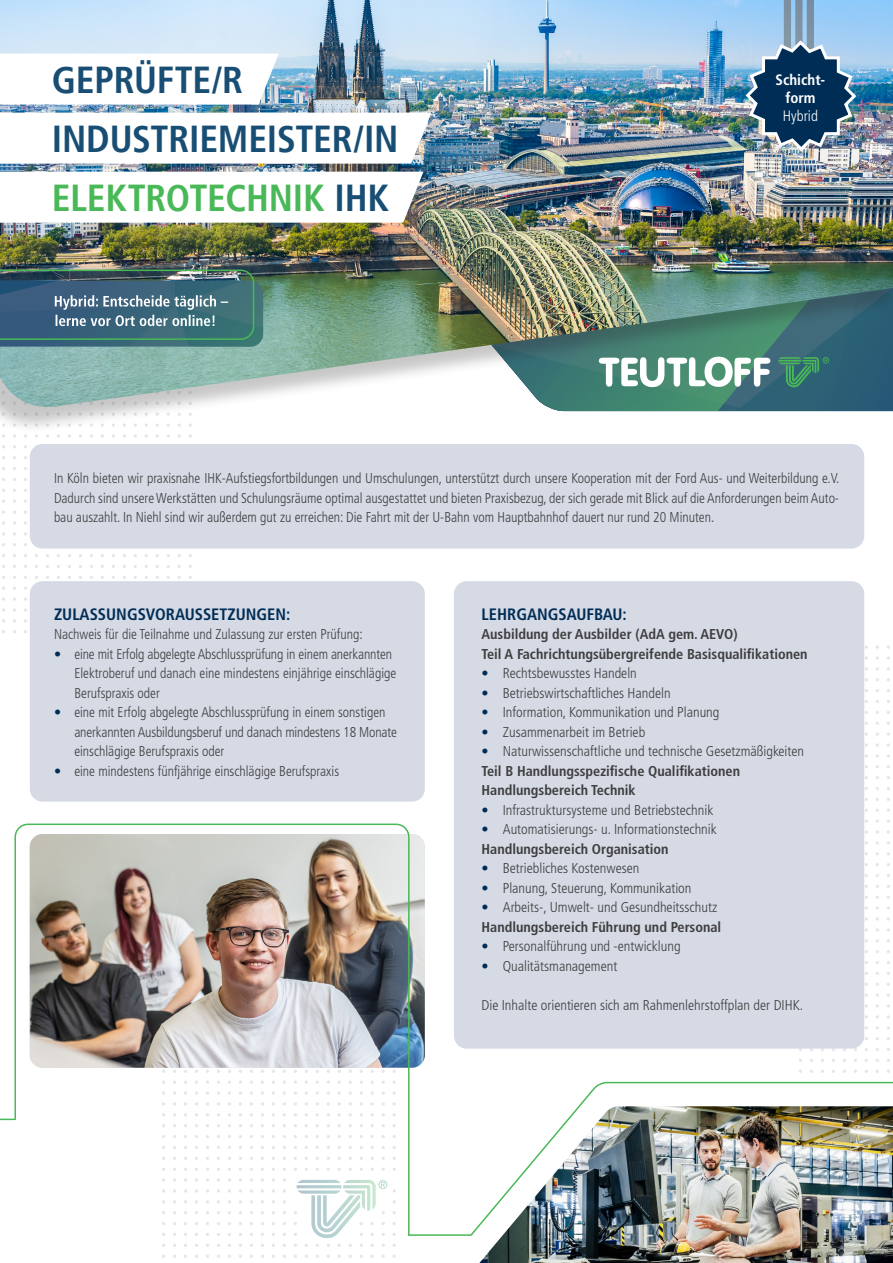
<style>
.page{position:relative;width:893px;height:1263px;background:#fff}
.page>*{position:absolute;margin:0;border:0;box-sizing:border-box;transform-origin:0 0}
.TL_Headline{font:700 condensed 37.5px/59.1px "Frutiger LT";letter-spacing:-.005em;color:#194e74}
.Absatzformat_1{font:700 condensed 16.5px "Frutiger LT Std";color:#002d56}
.t1{font:700 condensed 15px "Frutiger LT Std";color:#fff}
.t2{font:300 condensed 15px "Frutiger LT Std";color:#fff}
.Absatzformat_1-2{font:300 condensed 14.25px/19.5px "Frutiger LT Std";color:#3e3e3f;scale:.96 1}
.Absatzformat_1-3{font:300 condensed 14.25px "Frutiger LT Std";color:#3e3e3f}
.Absatzformat_1-4{font:700 condensed 14.25px/19.5px "Frutiger LT Std";color:#3e3e3f}
.s1{color:#49b857}
.s2{color:#002d56}
</style>
<div class="page">
<img style="left:479px;top:1236px;width:414px;height:27px">
<div style="left:0;top:0;width:893px;height:434px;background:#231f20;opacity:.25"></div>
<img style="left:0;top:0;width:893px;height:409px">
<img style="left:0;top:54px;width:431px;height:112px">
<svg style="left:0;top:172px;width:423px;height:59px"></svg>
<div style="left:30px;top:444px;width:834px;height:105px;background:#d6dae5;border-radius:13px"></div>
<div style="left:30px;top:581px;width:395px;height:220px;background:#d6dae5;border-radius:13px"></div>
<div style="left:454px;top:581px;width:410px;height:468px;background:#d6dae5;border-radius:13px"></div>
<img style="left:410px;top:834px;width:15px;height:234px">
<img style="left:743px;top:0;width:115px;height:153px">
<svg style="left:294px;top:1236px;width:102px;height:11px"></svg>
<svg style="left:0;top:1118px;width:14px;height:2px"></svg>
<hr style="left:409px;top:1234px;width:62px;height:2px;background:#49b857">
<img style="left:14px;top:823px;width:396px;height:413px">
<img style="left:470px;top:1081px;width:423px;height:155px">
<svg style="left:0;top:270px;width:263px;height:81px;background:#4c7481"></svg>
<p class="TL_Headline" style="left:52px;top:51px;width:193px">GEPRÜFTE/R</p>
<p class="TL_Headline" style="left:52px;top:110px;width:348px">INDUSTRIEMEISTER/IN<br><span class="s1">ELEKTROTECHNIK</span> IHK</p>
<p class="t1" style="left:776px;top:71px;width:51px">Schicht-</p>
<p class="t1" style="left:785px;top:89px;width:31px">form</p>
<p class="t2" style="left:783px;top:107px;width:37px">Hybrid</p>
<p class="Absatzformat_1-2" style="left:54px;top:469px;width:820px;text-align:justify">In Köln bieten wir praxisnahe IHK-Aufstiegsfortbildungen und Umschulungen, unterstützt durch unsere Kooperation mit der Ford Aus- und Weiterbildung e.V.<br>Dadurch sind unsere Werkstätten und Schulungsräume optimal ausgestattet und bieten Praxisbezug, der sich gerade mit Blick auf die Anforderungen beim Auto&shy;bau auszahlt. In Niehl sind wir außerdem gut zu erreichen: Die Fahrt mit der U-Bahn vom Hauptbahnhof dauert nur rund 20 Minuten.</p>
<p class="Absatzformat_1" style="left:54px;top:604px;width:238px">ZULASSUNGSVORAUSSETZUNGEN:</p>
<p class="Absatzformat_1-2" style="left:54px;top:625px;width:323px">Nachweis für die Teilnahme und Zulassung zur ersten Prüfung:</p>
<p class="Absatzformat_1-2" style="left:74px;top:644px;width:337px;text-indent:-20px"><span class="s2">•</span> eine mit Erfolg abgelegte Abschlussprüfung in einem anerkannten<br>Elektroberuf und danach eine mindestens einjährige einschlägige<br>Berufspraxis oder</p>
<p class="Absatzformat_1-2" style="left:74px;top:703px;width:338px;text-indent:-20px"><span class="s2">•</span> eine mit Erfolg abgelegte Abschlussprüfung in einem sonstigen anerkannten Ausbildungsberuf und danach mindestens 18 Monate einschlägige Berufspraxis oder</p>
<p class="Absatzformat_1-2" style="left:54px;top:761px;width:299px"><span class="s2">•</span> eine mindestens fünfjährige einschlägige Berufspraxis</p>
<p class="Absatzformat_1" style="left:481px;top:604px;width:147px">LEHRGANGSAUFBAU:</p>
<p class="Absatzformat_1-4" style="left:481px;top:624px;width:258px">Ausbildung der Ausbilder (AdA gem. AEVO)</p>
<p class="Absatzformat_1-4" style="left:481px;top:644px;width:328px">Teil A Fachrichtungsübergreifende Basisqualifikationen</p>
<p class="Absatzformat_1-3" style="left:481px;top:665px;width:157px"><span class="s2">•</span> Rechtsbewusstes Handeln</p>
<p class="Absatzformat_1-3" style="left:481px;top:684px;width:191px"><span class="s2">•</span> Betriebswirtschaftliches Handeln</p>
<p class="Absatzformat_1-3" style="left:481px;top:704px;width:239px"><span class="s2">•</span> Information, Kommunikation und Planung</p>
<p class="Absatzformat_1-3" style="left:481px;top:723px;width:165px"><span class="s2">•</span> Zusammenarbeit im Betrieb</p>
<p class="Absatzformat_1-3" style="left:481px;top:743px;width:324px"><span class="s2">•</span> Naturwissenschaftliche und technische Gesetzmäßigkeiten</p>
<p class="Absatzformat_1-4" style="left:481px;top:761px;width:260px">Teil B Handlungsspezifische Qualifikationen<br>Handlungsbereich Technik</p>
<p class="Absatzformat_1-3" style="left:481px;top:801px;width:233px"><span class="s2">•</span> Infrastruktursysteme und Betriebstechnik</p>
<p class="Absatzformat_1-3" style="left:481px;top:821px;width:237px"><span class="s2">•</span> Automatisierungs- u. Informationstechnik</p>
<p class="Absatzformat_1-4" style="left:481px;top:839px;width:189px">Handlungsbereich Organisation</p>
<p class="Absatzformat_1-3" style="left:481px;top:860px;width:159px"><span class="s2">•</span> Betriebliches Kostenwesen</p>
<p class="Absatzformat_1-3" style="left:481px;top:879px;width:211px"><span class="s2">•</span> Planung, Steuerung, Kommunikation</p>
<p class="Absatzformat_1-3" style="left:481px;top:899px;width:237px"><span class="s2">•</span> Arbeits-, Umwelt- und Gesundheitsschutz</p>
<p class="Absatzformat_1-4" style="left:481px;top:917px;width:241px">Handlungsbereich Führung und Personal</p>
<p class="Absatzformat_1-3" style="left:481px;top:938px;width:201px"><span class="s2">•</span> Personalführung und -entwicklung</p>
<p class="Absatzformat_1-3" style="left:481px;top:957px;width:137px"><span class="s2">•</span> Qualitätsmanagement</p>
<p class="Absatzformat_1-3" style="left:481px;top:996px;width:323px">Die Inhalte orientieren sich am Rahmenlehrstoffplan der DIHK.</p>
</div>
